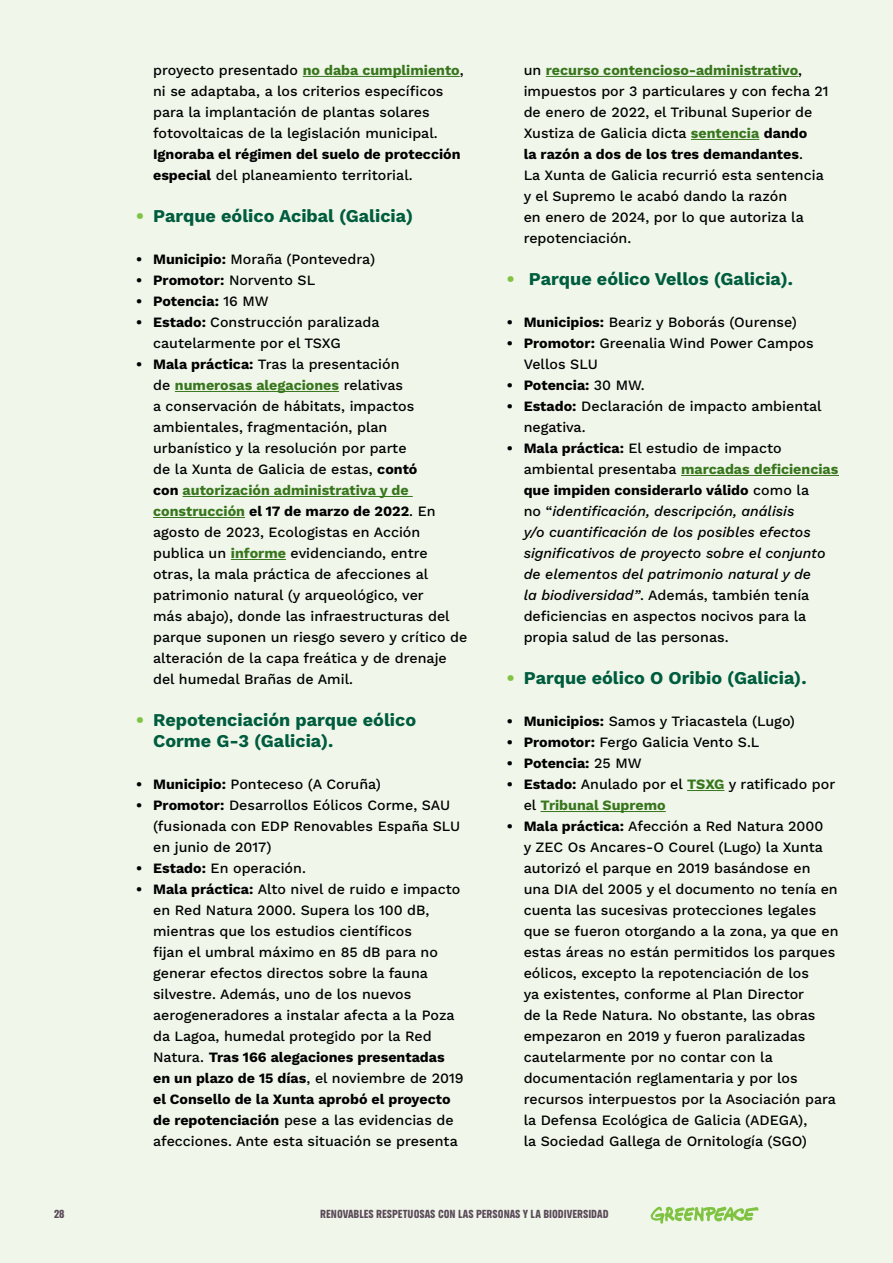
<style>
.page{position:relative;width:893px;height:1263px;background:#f0f7ea}
.page>*{position:absolute;margin:0;border:0;box-sizing:border-box;transform-origin:0 0}
.t1{font:700 18px/21px "Work Sans";color:#005c3e}
.t2{font:500 14.25px/21px "Work Sans";color:#000}
.t3{font:italic 500 14.25px/21px "Work Sans";color:#000}
.t4{font:700 14.25px/21px "Work Sans";color:#000}
.t5{font:700 10.5px "Greenpeace Sans";color:#5c4b5a}
.s1{font-weight:700;color:#38761d}
.s2{font-weight:500}
.s3{font-weight:800;color:#80c342}
.s4{font-weight:700}
.s5{font-weight:700;font-style:normal}
.s6{font-style:normal}
.s7{font-weight:700;font-style:normal;color:#38761d}
</style>
<div class="page">
<svg style="left:651px;top:1206px;width:108px;height:17px"></svg>
<hr style="left:546px;top:76px;width:252px;height:1px;background:#38761d">
<hr style="left:691px;top:139px;width:68px;height:1px;background:#38761d">
<hr style="left:681px;top:475px;width:158px;height:1px;background:#38761d">
<hr style="left:687px;top:790px;width:37px;height:1px;background:#38761d">
<hr style="left:541px;top:811px;width:125px;height:1px;background:#38761d">
<hr style="left:303px;top:76px;width:157px;height:1px;background:#38761d">
<hr style="left:175px;top:391px;width:164px;height:1px;background:#38761d">
<hr style="left:183px;top:496px;width:230px;height:1px;background:#38761d">
<hr style="left:153px;top:517px;width:92px;height:1px;background:#38761d">
<hr style="left:231px;top:559px;width:55px;height:1px;background:#38761d">
<p class="t2" style="left:153px;top:59px;width:312px">proyecto presentado <span class="s1">no daba cumplimiento</span>, ni se adaptaba, a los criterios específicos para la implantación de plantas solares fotovoltaicas de la legislación municipal.</p>
<p class="t4" style="left:153px;top:143px;width:309px">Ignoraba el régimen del suelo de protección especial <span class="s2">del planeamiento territorial.</span></p>
<p class="t1" style="left:136px;top:205px;width:278px"><span class="s3">•</span> Parque eólico Acibal (Galicia)</p>
<p class="t2" style="left:136px;top:248px;width:241px"><span class="s4">• Municipio:</span> Moraña (Pontevedra)</p>
<p class="t4" style="left:136px;top:269px;width:181px">• Promotor: <span class="s2">Norvento SL</span></p>
<p class="t4" style="left:136px;top:290px;width:134px">• Potencia: <span class="s2">16 MW</span></p>
<p class="t2" style="left:153px;top:311px;width:228px;text-indent:-17px"><span class="s4">• Estado:</span> Construcción paralizada cautelarmente por el TSXG</p>
<p class="t2" style="left:153px;top:353px;width:316px;text-indent:-17px"><span class="s4">• Mala práctica:</span> Tras la presentación<br>de <span class="s1">numerosas alegaciones</span> relativas<br>a conservación de hábitats, impactos ambientales, fragmentación, plan urbanístico y la resolución por parte<br>de la Xunta de Galicia de estas, <span class="s4">contó<br>con</span> <span class="s1">autorización administrativa y de construcción</span> <span class="s4">el 17 de marzo de 2022</span>. En agosto de 2023, Ecologistas en Acción publica un <span class="s1">informe</span> evidenciando, entre otras, la mala práctica de afecciones al patrimonio natural (y arqueológico, ver<br>más abajo), donde las infraestructuras del parque suponen un riesgo severo y crítico de alteración de la capa freática y de drenaje del humedal Brañas de Amil.</p>
<p class="t1" style="left:153px;top:709px;width:265px;text-indent:-17px"><span class="s3">•</span> Repotenciación parque eólico<br>Corme G-3 (Galicia).</p>
<p class="t2" style="left:136px;top:773px;width:247px"><span class="s4">• Municipio:</span> Ponteceso (A Coruña)</p>
<p class="t2" style="left:153px;top:794px;width:309px;text-indent:-17px"><span class="s4">• Promotor:</span> Desarrollos Eólicos Corme, SAU (fusionada con EDP Renovables España SLU en junio de 2017)</p>
<p class="t2" style="left:136px;top:857px;width:171px"><span class="s4">• Estado:</span> En operación.</p>
<p class="t2" style="left:153px;top:878px;width:312px;text-indent:-17px"><span class="s4">• Mala práctica:</span> Alto nivel de ruido e impacto en Red Natura 2000. Supera los 100 dB, mientras que los estudios científicos<br>fijan el umbral máximo en 85 dB para no generar efectos directos sobre la fauna silvestre. Además, uno de los nuevos aerogeneradores a instalar afecta a la Poza da Lagoa, humedal protegido por la Red Natura. <span class="s4">Tras 166 alegaciones presentadas en un plazo de 15 días</span>, el noviembre de 2019 <span class="s4">el Consello de la Xunta aprobó el proyecto de repotenciación</span> pese a las evidencias de afecciones. Ante esta situación se presenta</p>
<p class="t2" style="left:524px;top:59px;width:306px">un <span class="s1">recurso contencioso-administrativo</span>, impuestos por 3 particulares y con fecha 21 de enero de 2022, el Tribunal Superior de Xustiza de Galicia dicta <span class="s1">sentencia</span> <span class="s4">dando<br>la razón a dos de los tres demandantes</span>.<br>La Xunta de Galicia recurrió esta sentencia y el Supremo le acabó dando la razón<br>en enero de 2024, por lo que autoriza la repotenciación.</p>
<p class="t1" style="left:507px;top:268px;width:288px"><span class="s3">•</span> Parque eólico Vellos (Galicia).</p>
<p class="t2" style="left:507px;top:311px;width:292px"><span class="s4">• Municipios:</span> Beariz y Boborás (Ourense)</p>
<p class="t2" style="left:524px;top:332px;width:291px;text-indent:-17px"><span class="s4">• Promotor:</span> Greenalia Wind Power Campos<br>Vellos SLU</p>
<p class="t4" style="left:507px;top:374px;width:140px">• Potencia: <span class="s2">30 MW.</span></p>
<p class="t2" style="left:524px;top:395px;width:299px;text-indent:-17px"><span class="s4">• Estado:</span> Declaración de impacto ambiental negativa.</p>
<p class="t3" style="left:524px;top:437px;width:316px;text-indent:-17px"><span class="s5">• Mala práctica:</span> <span class="s6">El estudio de impacto ambiental presentaba</span> <span class="s7">marcadas deficiencias </span><span class="s5">que impiden considerarlo válido</span> <span class="s6">como la<br>no “</span>identificación, descripción, análisis<br>y/o cuantificación de los posibles efectos significativos de proyecto sobre el conjunto de elementos del patrimonio natural y de<br>la biodiversidad”<span class="s6">. Además, también tenía deficiencias en aspectos nocivos para la propia salud de las personas.</span></p>
<p class="t1" style="left:507px;top:667px;width:301px"><span class="s3">•</span> Parque eólico O Oribio (Galicia).</p>
<p class="t2" style="left:507px;top:710px;width:290px"><span class="s4">• Municipios:</span> Samos y Triacastela (Lugo)</p>
<p class="t2" style="left:507px;top:731px;width:254px"><span class="s4">• Promotor:</span> Fergo Galicia Vento S.L</p>
<p class="t4" style="left:507px;top:752px;width:137px">• Potencia: <span class="s2">25 MW</span></p>
<p class="t2" style="left:524px;top:773px;width:313px;text-indent:-17px"><span class="s4">• Estado:</span> Anulado por el <span class="s1">TSXG</span> y ratificado por el <span class="s1">Tribunal Supremo</span></p>
<p class="t2" style="left:524px;top:815px;width:316px;text-indent:-17px"><span class="s4">• Mala práctica:</span> Afección a Red Natura 2000<br>y ZEC Os Ancares-O Courel (Lugo) la Xunta autorizó el parque en 2019 basándose en una DIA del 2005 y el documento no tenía en cuenta las sucesivas protecciones legales que se fueron otorgando a la zona, ya que en estas áreas no están permitidos los parques eólicos, excepto la repotenciación de los<br>ya existentes, conforme al Plan Director<br>de la Rede Natura. No obstante, las obras empezaron en 2019 y fueron paralizadas cautelarmente por no contar con la documentación reglamentaria y por los recursos interpuestos por la Asociación para la Defensa Ecológica de Galicia (ADEGA),<br>la Sociedad Gallega de Ornitología (SGO)</p>
<p class="t5" style="left:54px;top:1206px;width:12px">28</p>
<p class="t5" style="left:320px;top:1206px;width:290px">RENOVABLES RESPETUOSAS CON LAS PERSONAS Y LA BIODIVERSIDAD</p>
</div>
